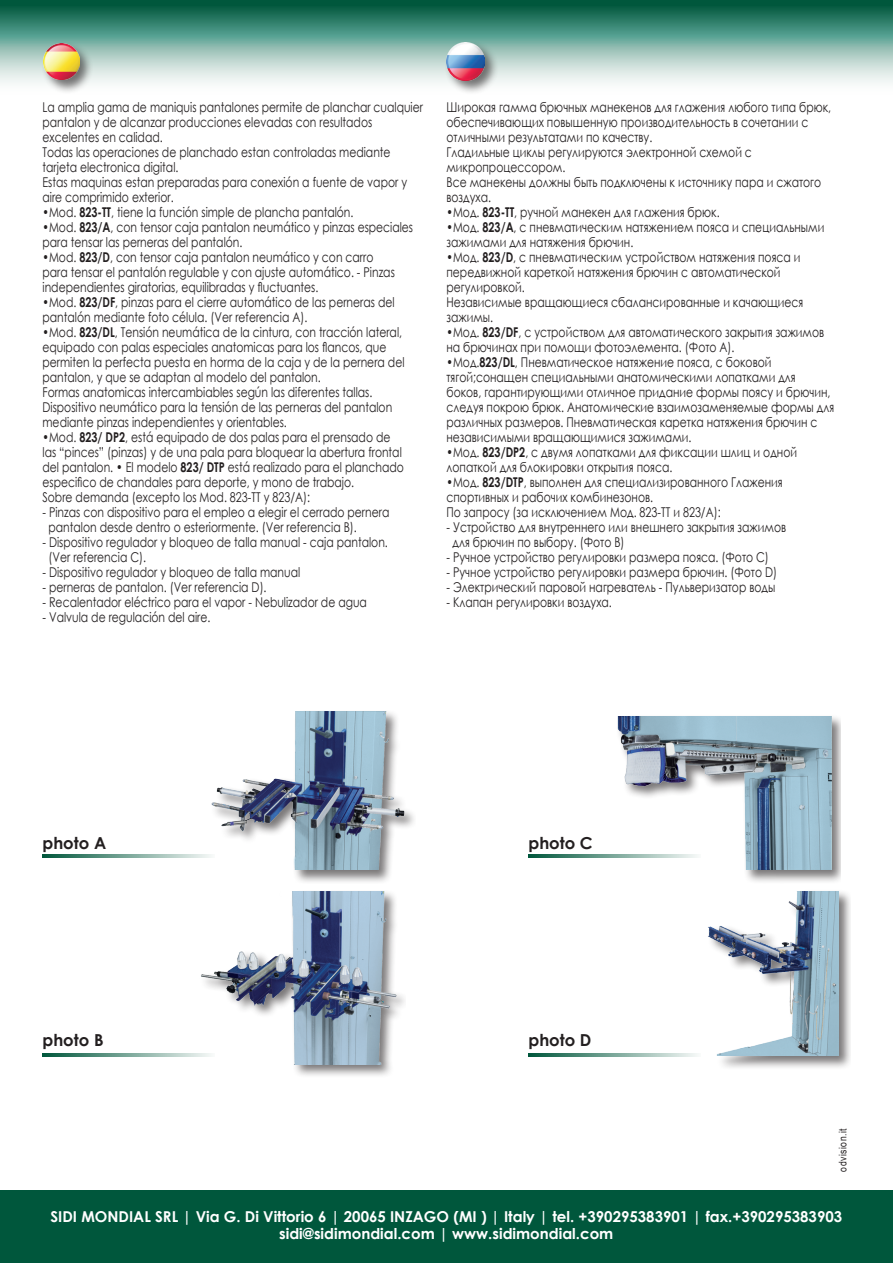
<style>
.page{position:relative;width:893px;height:1263px;background:#fff}
.page>*{position:absolute;margin:0;border:0;box-sizing:border-box;transform-origin:0 0}
.t1{font:700 16.5px "Century Gothic";color:#231f20}
.t2{font:700 15px "Century Gothic";color:#fff}
.t3{font:13.5px/15px "Century Gothic";color:#231f20;scale:.8 1}
.t4{font:10.5px "Arial Narrow";letter-spacing:.05em;color:#231f20}
.s1{font-weight:700}
</style>
<div class="page">
<svg style="left:0;top:6px;width:893px;height:77px;background:#7baea1"></svg>
<div style="left:0;top:0;width:893px;height:6px;background:#00573c"></div>
<div style="left:0;top:1190px;width:893px;height:73px;background:#00573c"></div>
<div style="left:612px;top:714px;width:229px;height:170px;background:#231f20;opacity:.6"></div>
<img style="left:607px;top:716px;width:224px;height:154px">
<hr style="left:528px;top:1053px;width:173px;height:3px;background:#00573c">
<hr style="left:43px;top:1053px;width:172px;height:3px;background:#00573c">
<hr style="left:528px;top:855px;width:173px;height:3px;background:#00573c">
<hr style="left:43px;top:855px;width:172px;height:3px;background:#00573c">
<div style="left:706px;top:889px;width:145px;height:181px;background:#231f20;opacity:.6"></div>
<img style="left:707px;top:892px;width:132px;height:163px">
<div style="left:196px;top:889px;width:210px;height:189px;background:#231f20;opacity:.6"></div>
<img style="left:187px;top:892px;width:219px;height:172px">
<div style="left:208px;top:709px;width:207px;height:175px;background:#231f20;opacity:.6"></div>
<img style="left:195px;top:711px;width:220px;height:159px">
<div style="left:41px;top:41px;width:53px;height:53px;background:#231f20;opacity:.6"></div>
<img style="left:43px;top:43px;width:37px;height:37px">
<div style="left:444px;top:40px;width:54px;height:54px;background:#231f20;opacity:.6"></div>
<img style="left:446px;top:43px;width:39px;height:38px">
<p class="t3" style="left:43px;top:99px;width:477px">La amplia gama de maniquis pantalones permite de planchar cualquier</p>
<p class="t3" style="left:43px;top:114px;width:414px">pantalon y de alcanzar producciones elevadas con resultados</p>
<p class="t3" style="left:43px;top:129px;width:152px">excelentes en calidad.</p>
<p class="t3" style="left:43px;top:144px;width:437px">Todas las operaciones de planchado estan controladas mediante</p>
<p class="t3" style="left:43px;top:159px;width:171px">tarjeta electronica digital.</p>
<p class="t3" style="left:43px;top:174px;width:457px">Estas maquinas estan preparadas para conexión a fuente de vapor y</p>
<p class="t3" style="left:43px;top:189px;width:165px">aire comprimido exterior.</p>
<p class="t3" style="left:43px;top:204px;width:390px">•Mod. <span class="s1">823-TT</span>, tiene la función simple de plancha pantalón.</p>
<p class="t3" style="left:43px;top:219px;width:465px">•Mod. <span class="s1">823/A</span>, con tensor caja pantalon neumático y pinzas especiales para tensar las perneras del pantalón.</p>
<p class="t3" style="left:43px;top:249px;width:442px">•Mod. <span class="s1">823/D</span>, con tensor caja pantalon neumático y con carro para tensar el pantalón regulable y con ajuste automático. - Pinzas independientes giratorias, equilibradas y fluctuantes.</p>
<p class="t3" style="left:43px;top:294px;width:442px">•Mod. <span class="s1">823/DF</span>, pinzas para el cierre automático de las perneras del pantalón mediante foto célula. (Ver referencia A).</p>
<p class="t3" style="left:43px;top:324px;width:454px">•Mod. <span class="s1">823/DL</span>, Tensión neumática de la cintura, con tracción lateral, equipado con palas especiales anatomicas para los flancos, que permiten la perfecta puesta en horma de la caja y de la pernera del pantalon, y que se adaptan al modelo del pantalon.</p>
<p class="t3" style="left:43px;top:384px;width:414px">Formas anatomicas intercambiables según las diferentes tallas.</p>
<p class="t3" style="left:43px;top:399px;width:439px">Dispositivo neumático para la tensión de las perneras del pantalon</p>
<p class="t3" style="left:43px;top:414px;width:307px">mediante pinzas independientes y orientables.</p>
<p class="t3" style="left:43px;top:429px;width:436px">•Mod. <span class="s1">823/ DP2</span>, está equipado de dos palas para el prensado de</p>
<p class="t3" style="left:43px;top:444px;width:451px">las “pinces” (pinzas) y de una pala para bloquear la abertura frontal</p>
<p class="t3" style="left:43px;top:459px;width:453px">del pantalon. • El modelo <span class="s1">823/ DTP</span> está realizado para el planchado</p>
<p class="t3" style="left:43px;top:474px;width:391px">especifico de chandales para deporte, y mono de trabajo.</p>
<p class="t3" style="left:43px;top:489px;width:336px">Sobre demanda (excepto los Mod. 823-TT y 823/A):</p>
<p class="t3" style="left:43px;top:504px;width:435px">- Pinzas con dispositivo para el empleo a elegir el cerrado pernera</p>
<p class="t3" style="left:49px;top:519px;width:387px">pantalon desde dentro o esteriormente. (Ver referencia B).</p>
<p class="t3" style="left:43px;top:534px;width:433px">- Dispositivo regulador y bloqueo de talla manual - caja pantalon.</p>
<p class="t3" style="left:49px;top:549px;width:124px">(Ver referencia C).</p>
<p class="t3" style="left:43px;top:564px;width:324px">- Dispositivo regulador y bloqueo de talla manual</p>
<p class="t3" style="left:43px;top:579px;width:282px">- perneras de pantalon. (Ver referencia D).</p>
<p class="t3" style="left:43px;top:594px;width:407px">- Recalentador eléctrico para el vapor - Nebulizador de agua</p>
<p class="t3" style="left:43px;top:609px;width:211px">- Valvula de regulación del aire.</p>
<p class="t3" style="left:446px;top:99px;width:482px">Широкая гамма брючных манекенов для глажения любого типа брюк,</p>
<p class="t3" style="left:446px;top:114px;width:454px">обеспечивающих повышенную производительность в сочетании с</p>
<p class="t3" style="left:446px;top:129px;width:259px">отличными результатами по качеству.</p>
<p class="t3" style="left:446px;top:144px;width:383px">Гладильные циклы регулируются электронной схемой с микропроцессором.</p>
<p class="t3" style="left:446px;top:174px;width:470px">Все манекены должны быть подключены к источнику пара и сжатого</p>
<p class="t3" style="left:446px;top:189px;width:57px">воздуха.</p>
<p class="t3" style="left:446px;top:204px;width:343px">•Мод. <span class="s1">823-TT</span>, ручной манекен для глажения брюк.</p>
<p class="t3" style="left:446px;top:219px;width:474px">•Мод. <span class="s1">823/A</span>, с пневматическим натяжением пояса и специальными</p>
<p class="t3" style="left:446px;top:234px;width:235px">зажимами для натяжения брючин.</p>
<p class="t3" style="left:446px;top:249px;width:444px">•Мод. <span class="s1">823/D</span>, с пневматическим устройством натяжения пояса и передвижной кареткой натяжения брючин с автоматической</p>
<p class="t3" style="left:446px;top:279px;width:99px">регулировкой.</p>
<p class="t3" style="left:446px;top:294px;width:448px">Независимые вращающиеся сбалансированные и качающиеся зажимы.</p>
<p class="t3" style="left:446px;top:324px;width:474px">•Мод. <span class="s1">823/DF</span>, с устройством для автоматического закрытия зажимов</p>
<p class="t3" style="left:446px;top:339px;width:362px">на брючинах при помощи фотоэлемента. (Фото A).</p>
<p class="t3" style="left:446px;top:354px;width:486px">•Мод.<span class="s1">823/DL</span>, Пневматическое натяжение пояса, с боковой тягой;сонащен специальными анатомическими лопатками для<br>боков, гарантирующими отличное придание формы поясу и брючин, следуя покрою брюк. Анатомические взаимозаменяемые формы для различных размеров. Пневматическая каретка натяжения брючин с независимыми вращающимися зажимами.</p>
<p class="t3" style="left:446px;top:444px;width:440px">•Мод. <span class="s1">823/DP2</span>, с двумя лопатками для фиксации шлиц и одной</p>
<p class="t3" style="left:446px;top:459px;width:284px">лопаткой для блокировки открытия пояса.</p>
<p class="t3" style="left:446px;top:474px;width:422px">•Мод. <span class="s1">823/DTP</span>, выполнен для специализированного Глажения</p>
<p class="t3" style="left:446px;top:489px;width:260px">спортивных и рабочих комбинезонов.</p>
<p class="t3" style="left:446px;top:504px;width:344px">По запросу (за исключением Мод. 823-TT и 823/A):</p>
<p class="t3" style="left:446px;top:519px;width:426px">- Устройство для внутреннего или внешнего закрытия зажимов</p>
<p class="t3" style="left:452px;top:534px;width:217px">для брючин по выбору. (Фото B)</p>
<p class="t3" style="left:446px;top:549px;width:405px">- Ручное устройство регулировки размера пояса. (Фото C)</p>
<p class="t3" style="left:446px;top:564px;width:415px">- Ручное устройство регулировки размера брючин. (Фото D)</p>
<p class="t3" style="left:446px;top:579px;width:412px">- Электрический паровой нагреватель - Пульверизатор воды</p>
<p class="t3" style="left:446px;top:594px;width:208px">- Клапан регулировки воздуха.</p>
<p class="t1" style="left:43px;top:830px;width:65px">photo A</p>
<p class="t1" style="left:528px;top:830px;width:66px">photo C</p>
<p class="t1" style="left:43px;top:1028px;width:63px">photo B</p>
<p class="t1" style="left:528px;top:1028px;width:65px">photo D</p>
<p class="t4" style="left:835px;top:1172px;width:45px;rotate:-90deg">odvision.it</p>
<p class="t2" style="left:50px;top:1205px;width:793px">SIDI MONDIAL SRL | Via G. Di Vittorio 6 | 20065 INZAGO (MI ) | Italy | tel. +390295383901 | fax.+390295383903</p>
<p class="t2" style="left:279px;top:1222px;width:336px">sidi@sidimondial.com | www.sidimondial.com</p>
</div>
